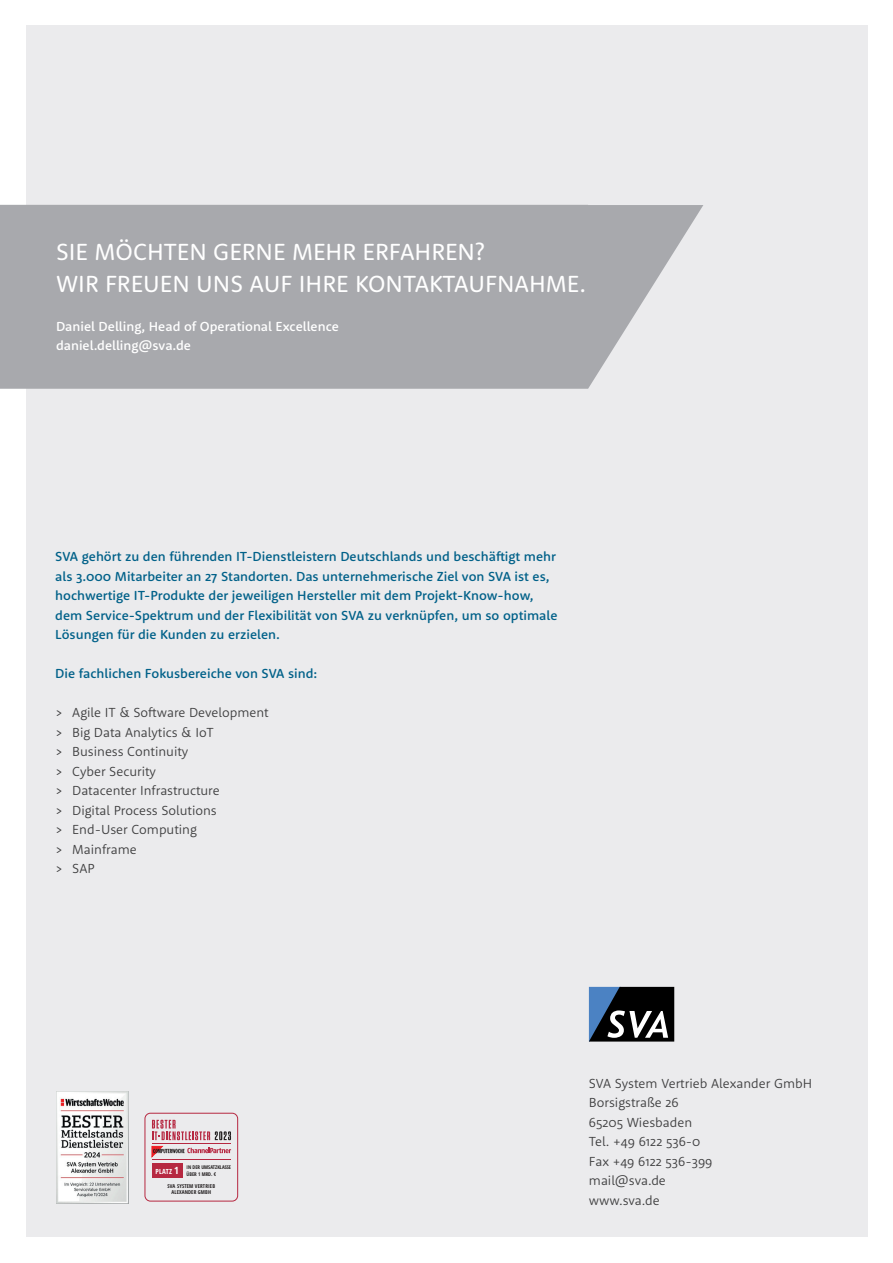
<style>
.page{position:relative;width:893px;height:1263px;background:#fff}
.page>*{position:absolute;margin:0;border:0;box-sizing:border-box;transform-origin:0 0}
.t1{font:24px/31.5px "Rooney Sans";color:#fff}
.t2{font:500 13.5px/19.5px "Rooney Sans";color:#016189}
.t3{font:300 13.5px/19.5px "Rooney Sans";color:#3e3e3f}
.t4{font:500 13.5px/19.5px "Rooney Sans";color:#fff}
.t5{font:700 condensed 5.4px/6.6px "Open Sans";letter-spacing:.025em;color:#231f20;text-align:center}
.t6{font:700 condensed 5.1px/6.9px "Open Sans";color:#231f20}
.s1{font-size:7.05px;color:#fff}
.s2{font-size:9.9px;color:#fff}
</style>
<div class="page">
<div style="left:26px;top:26px;width:841px;height:1211px;background:#e6e7e9"></div>
<svg style="left:0;top:205px;width:703px;height:184px;background:#adaeb2"></svg>
<div style="left:145px;top:1113px;width:93px;height:88px;border:1px solid #b62841;border-radius:5px"></div>
<svg style="left:152px;top:1146px;width:79px;height:11px"></svg>
<hr style="left:152px;top:1143px;width:79px;height:1px;background:#b62841">
<div style="left:152px;top:1164px;width:30px;height:14px;background:#b62841"></div>
<hr style="left:152px;top:1159px;width:79px;height:1px;background:#b62841">
<svg style="left:152px;top:1120px;width:79px;height:20px"></svg>
<img style="left:56px;top:1091px;width:72px;height:112px">
<svg style="left:589px;top:987px;width:85px;height:54px;background:#333d49"></svg>
<h1 class="t1" style="left:56px;top:236px;width:532px">SIE MÖCHTEN GERNE MEHR ERFAHREN?<br>WIR FREUEN UNS AUF IHRE KONTAKTAUFNAHME.</h1>
<p class="t4" style="left:56px;top:316px;width:284px">Daniel Delling, Head of Operational Excellence daniel.delling@sva.de</p>
<p class="t2" style="left:55px;top:546px;width:504px">SVA gehört zu den führenden IT-Dienstleistern Deutschlands und beschäftigt mehr als 3.000 Mitarbeiter an 27 Standorten. Das unternehmerische Ziel von SVA ist es, hochwertige IT-Produkte der jeweiligen Hersteller mit dem Projekt-Know-how, dem Service-Spektrum und der Flexibilität von SVA zu verknüpfen, um so optimale Lösungen für die Kunden zu erzielen.</p>
<p class="t2" style="left:55px;top:663px;width:264px">Die fachlichen Fokusbereiche von SVA sind:</p>
<p class="t3" style="left:55px;top:702px;width:215px">&gt; Agile IT &amp; Software Development &gt; Big Data Analytics &amp; IoT<br>&gt; Business Continuity<br>&gt; Cyber Security<br>&gt; Datacenter Infrastructure<br>&gt; Digital Process Solutions<br>&gt; End-User Computing<br>&gt; Mainframe<br>&gt; SAP</p>
<p class="t6" style="left:187px;top:1164px;width:46px;text-indent:-31px"><span class="s1">PLATZ</span> <span class="s2">1</span> IN DER UMSATZKLASSE<br>ÜBER 1 MRD. €</p>
<p class="t5" style="left:168px;top:1182px;width:49px">SVA SYSTEM VERTRIEB<br>ALEXANDER GMBH</p>
<p class="t3" style="left:589px;top:1073px;width:225px">SVA System Vertrieb Alexander GmbH<br>Borsigstraße 26<br>65205 Wiesbaden<br>Tel. +49 6122 536-0<br>Fax +49 6122 536-399<br>mail@sva.de<br>www.sva.de</p>
</div>
